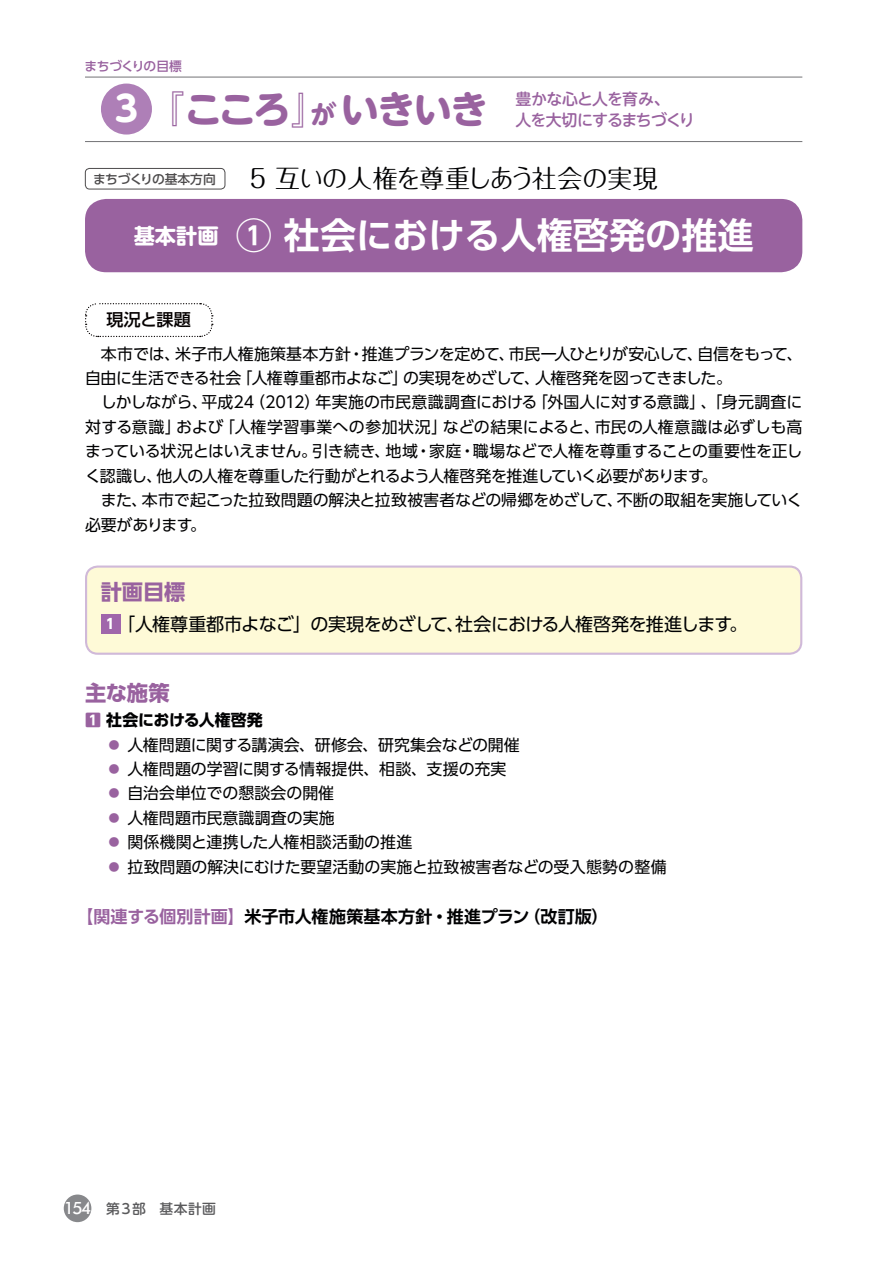
<style>
.page{position:relative;width:893px;height:1263px;background:#fff}
.page>*{position:absolute;margin:0;border:0;box-sizing:border-box;transform-origin:0 0}
.t1{font:38.25px "UD Shin M Go Pro Bold 90 msp RKSJ H";letter-spacing:-.055em;color:#99629f}
.t2{font:36.15px "UD Shin Go Pro De Bold 90 msp RKSJ H";color:#fff}
.t3{font:25.5px "Maru Fo Pro Regular 90 msp RKSJ H";letter-spacing:-.065em;color:#000102}
.t4{font:21.3px "UD Shin Go Pro Bold 90 msp RKSJ H";letter-spacing:-.005em;color:#99629f}
.t5{font:18px "UD Shin Go Pro Regular 90 msp RKSJ H";letter-spacing:-.04em;color:#000102}
.t6{font:16.95px "UD Shin Go Pro De Bold 90 msp RKSJ H";color:#000102}
.t7{font:16.95px "UD Shin Go Pro Medium 90 msp RKSJ H";letter-spacing:-.005em;color:#050100}
.t8{font:15.9px/24.5px "UD Shin Go Pro Regular 90 msp RKSJ H";letter-spacing:-.015em;color:#000102}
.t9{font:15.9px/21.3px "UD Shin M Go Pro Medium 90 msp RKSJ H";letter-spacing:-.05em;color:#99629f}
.t10{font:15.9px "UD Shin Go Pro Regular 90 msp RKSJ H";letter-spacing:.005em;color:#000102}
.t11{font:15.9px "UD Shin Go Pro Bold 90 msp RKSJ H";letter-spacing:-.01em;color:#000102}
.t12{font:13.8px "UD Shin M Go Pro Medium 90 msp RKSJ H";letter-spacing:.015em;color:#5a5a5c}
.t13{font:12.75px "UD Shin Go Pro Medium 90 msp RKSJ H";letter-spacing:-.01em;color:#4d4b4c}
.t14{font:12.75px "UD Shin Go Pro Medium 90 msp RKSJ H";letter-spacing:-.04em;color:#99629f}
.s1{font-size:35.1px;color:#fff}
.s2{font-size:25.5px}
.s3{font-family:"UD Shin Go Pro Bold 90 msp RKSJ H";font-size:13.8px;color:#fff}
.s4{color:#99629f}
.s5{font-family:"Futura BT";font-weight:500;font-size:16.95px;color:#fff}
</style>
<div class="page">
<div style="left:64px;top:1195px;width:27px;height:27px;background:#87888b;border-radius:50%"></div>
<svg style="left:85px;top:303px;width:128px;height:35px"></svg>
<div style="left:86px;top:567px;width:715px;height:87px;background:#fefad7;border-radius:12px"></div>
<div style="left:85px;top:566px;width:717px;height:89px;border:2px solid #d0b9d9;border-radius:12px"></div>
<div style="left:101px;top:614px;width:19px;height:20px;background:#a066ab"></div>
<div style="left:85px;top:199px;width:717px;height:73px;background:#99629f;border-radius:21px"></div>
<div style="left:85px;top:168px;width:140px;height:21px;border:1px solid #4d4b4c;border-radius:4px"></div>
<hr style="left:85px;top:141px;width:717px;height:1px;background:#737376">
<hr style="left:85px;top:77px;width:717px;height:1px;background:#737376">
<div style="left:101px;top:84px;width:51px;height:51px;background:#ae7fb7;border-radius:50%"></div>
<p class="t14" style="left:85px;top:61px;width:99px">まちづくりの目標</p>
<h1 class="t1" style="left:115px;top:95px;width:375px"><span class="s1">3</span> 『こころ』<span class="s2">が</span>いきいき</h1>
<p class="t9" style="left:515px;top:90px;width:181px">豊かな心と人を育み、<br>人を大切にするまちづくり</p>
<p class="t13" style="left:93px;top:174px;width:124px">まちづくりの基本方向</p>
<h3 class="t3" style="left:250px;top:169px;width:410px">5 互いの人権を尊重しあう社会の実現</h3>
<h2 class="t2" style="left:134px;top:222px;width:621px"><sup>基本計画</sup> ① 社会における人権啓発の推進</h2>
<p class="t7" style="left:106px;top:314px;width:86px">現況と課題</p>
<p class="t8" style="left:85px;top:344px;width:719px;text-indent:16px">本市では、米子市人権施策基本方針・推進プランを定めて、市民一人ひとりが安心して、自信をもって、自由に生活できる社会「人権尊重都市よなご」の実現をめざして、人権啓発を図ってきました。</p>
<p class="t8" style="left:85px;top:392px;width:719px;text-align:justify;text-indent:16px">しかしながら、平成24（2012）年実施の市民意識調査における「外国人に対する意識」、「身元調査に対する意識」および「人権学習事業への参加状況」などの結果によると、市民の人権意識は必ずしも高まっている状況とはいえません。引き続き、地域・家庭・職場などで人権を尊重することの重要性を正しく認識し、他人の人権を尊重した行動がとれるよう人権啓発を推進していく必要があります。</p>
<p class="t8" style="left:85px;top:490px;width:719px;text-indent:16px">また、本市で起こった拉致問題の解決と拉致被害者などの帰郷をめざして、不断の取組を実施していく必要があります。</p>
<h3 class="t4" style="left:101px;top:584px;width:86px">計画目標</h3>
<p class="t5" style="left:106px;top:617px;width:643px"><span class="s3">1</span> 「人権尊重都市よなご」の実現をめざして、社会における人権啓発を推進します。</p>
<h3 class="t4" style="left:85px;top:685px;width:86px">主な施策</h3>
<p class="t11" style="left:85px;top:714px;width:179px"><span class="s4">1</span> 社会における人権啓発</p>
<p class="t8" style="left:106px;top:735px;width:415px"><span class="s4">●</span> 人権問題に関する講演会、研修会、研究集会などの開催</p>
<p class="t8" style="left:106px;top:759px;width:402px"><span class="s4">●</span> 人権問題の学習に関する情報提供、相談、支援の充実</p>
<p class="t8" style="left:106px;top:783px;width:229px"><span class="s4">●</span> 自治会単位での懇談会の開催</p>
<p class="t10" style="left:106px;top:812px;width:230px"><span class="s4">●</span> 人権問題市民意識調査の実施</p>
<p class="t8" style="left:106px;top:832px;width:308px"><span class="s4">●</span> 関係機関と連携した人権相談活動の推進</p>
<p class="t8" style="left:106px;top:857px;width:562px"><span class="s4">●</span> 拉致問題の解決にむけた要望活動の実施と拉致被害者などの受入態勢の整備</p>
<p class="t6" style="left:77px;top:910px;width:533px"><span class="s4">【関連する個別計画】</span>米子市人権施策基本方針・推進プラン（改訂版）</p>
<p class="t12" style="left:64px;top:1203px;width:154px"><span class="s5">154</span> 第３部　基本計画</p>
</div>
